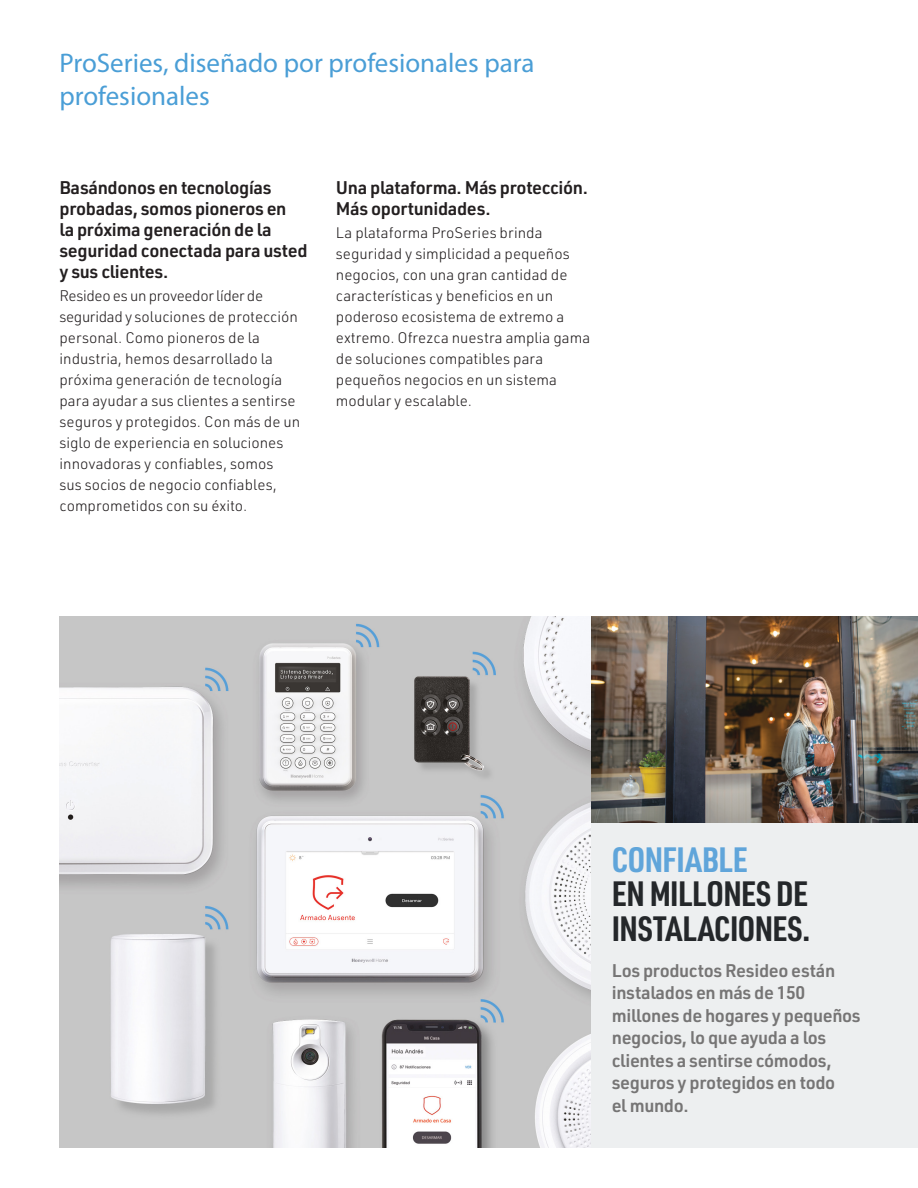
<style>
.page{position:relative;width:918px;height:1188px;background:#fff}
.page>*{position:absolute;margin:0;border:0;box-sizing:border-box;transform-origin:0 0}
.t1{font:700 34.5px/34.5px "URWDIN Cond";letter-spacing:-.01em;color:#24272a}
.t2{font:700 34.5px "URWDIN Cond";letter-spacing:-.005em;color:#60a5da}
.t3{font:27px/33px "Myriad Pro";color:#4a9ed6}
.t4{font:600 18px/21px "URWDIN";letter-spacing:-.02em;color:#231f20}
.t5{font:600 18px/22.5px "URWDIN";letter-spacing:-.02em;color:#767575}
.t6{font:300 15px/21px "URWDIN";color:#231f20}
</style>
<div class="page">
<div style="left:590px;top:822px;width:328px;height:326px;background:#edeff0"></div>
<img style="left:591px;top:617px;width:327px;height:205px">
<img style="left:60px;top:617px;width:531px;height:530px">
<h2 class="t3" style="left:60px;top:46px;width:477px">ProSeries, diseñado por profesionales para profesionales</h2>
<p class="t4" style="left:60px;top:177px;width:250px">Basándonos en tecnologías probadas, somos pioneros en<br>la próxima generación de la seguridad conectada para usted y sus clientes.</p>
<p class="t6" style="left:60px;top:285px;width:242px">Resideo es un proveedor líder de seguridad y soluciones de protección personal. Como pioneros de la industria, hemos desarrollado la próxima generación de tecnología para ayudar a sus clientes a sentirse seguros y protegidos. Con más de un siglo de experiencia en soluciones innovadoras y confiables, somos<br>sus socios de negocio confiables, comprometidos con su éxito.</p>
<p class="t4" style="left:336px;top:177px;width:253px">Una plataforma. Más protección.<br>Más oportunidades.</p>
<p class="t6" style="left:336px;top:222px;width:256px">La plataforma ProSeries brinda seguridad y simplicidad a pequeños negocios, con una gran cantidad de características y beneficios en un poderoso ecosistema de extremo a extremo. Ofrezca nuestra amplia gama de soluciones compatibles para pequeños negocios en un sistema modular y escalable.</p>
<h1 class="t2" style="left:612px;top:836px;width:137px">CONFIABLE</h1>
<h1 class="t1" style="left:612px;top:876px;width:200px">EN MILLONES DE<br>INSTALACIONES.</h1>
<p class="t5" style="left:612px;top:959px;width:250px">Los productos Resideo están instalados en más de 150 millones de hogares y pequeños negocios, lo que ayuda a los clientes a sentirse cómodos, seguros y protegidos en todo<br>el mundo.</p>
</div>
